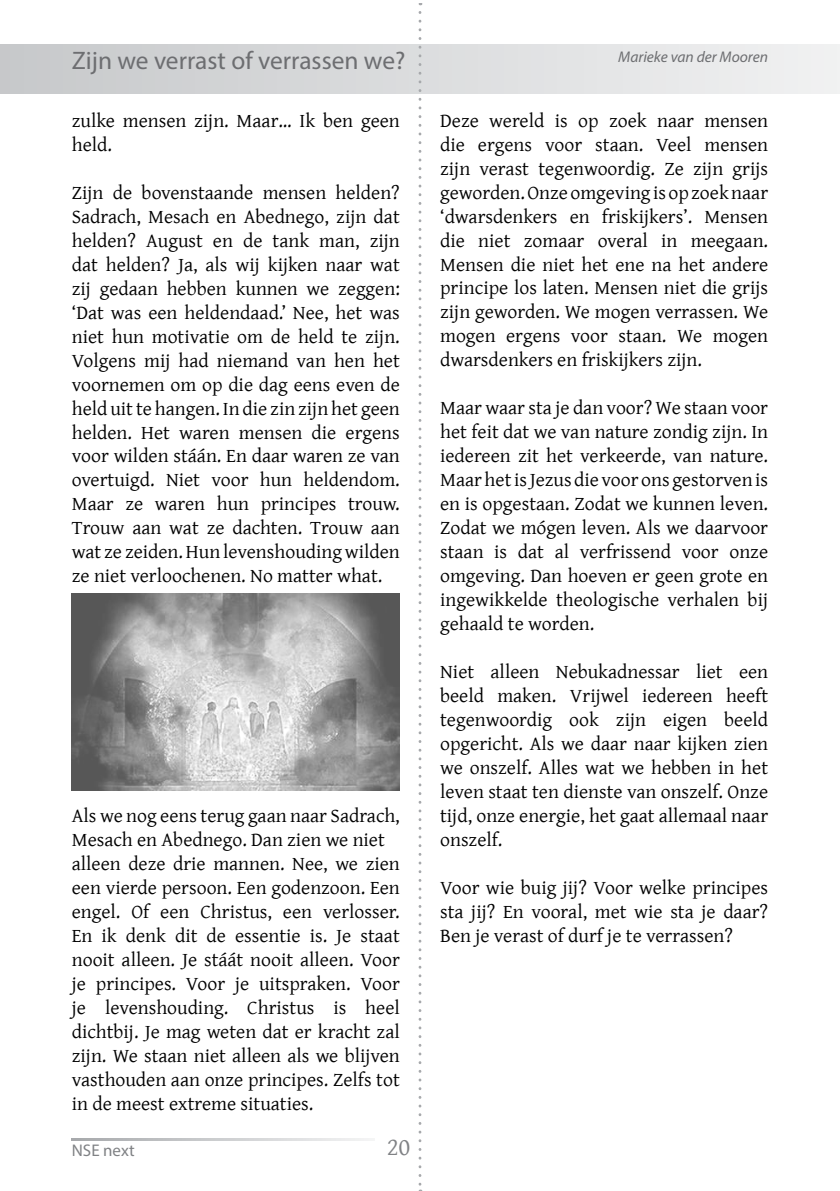
<style>
.page{position:relative;width:840px;height:1191px;background:#fff}
.page>*{position:absolute;margin:0;border:0;box-sizing:border-box;transform-origin:0 0}
.t1{font:25.4px "Myriad Pro";color:#6d6e71}
.t2{font:25.4px "Gentium Alt";color:#808285}
.t3{font:19.8px/24px "Gentium Alt";color:#000;text-align:justify}
.t4{font:17px "Myriad Pro";color:#808285}
.t5{font:italic 15.6px "Myriad Pro";color:#6d6e71}
</style>
<div class="page">
<div style="left:0;top:45px;width:839px;height:48px;background:linear-gradient(to right,#c6c8ca,#f1f1f2)"></div>
<svg style="left:418px;top:12px;width:3px;height:1179px"></svg>
<svg style="left:72px;top:1138px;width:301px;height:2px"></svg>
<img style="left:72px;top:593px;width:327px;height:197px">
<p class="t1" style="left:72px;top:45px;width:335px">Zijn we verrast of verrassen we?</p>
<p class="t3" style="left:72px;top:107px;width:329px">zulke mensen zijn. Maar… Ik ben geen held.</p>
<p class="t3" style="left:72px;top:179px;width:329px">Zijn de bovenstaande mensen helden?<br>Sadrach, Mesach en Abednego, zijn dat helden? August en de tank man, zijn dat helden? Ja, als wij kijken naar wat zij gedaan hebben kunnen we zeggen: ‘Dat was een heldendaad.’ Nee, het was niet hun motivatie om de held te zijn.<br>Volgens mij had niemand van hen het voornemen om op die dag eens even de held uit te hangen. In die zin zijn het geen helden. Het waren mensen die ergens voor wilden stáán. En daar waren ze van overtuigd. Niet voor hun heldendom.<br>Maar ze waren hun principes trouw.<br>Trouw aan wat ze dachten. Trouw aan wat ze zeiden. Hun levenshouding wilden ze niet verloochenen. No matter what.</p>
<p class="t3" style="left:72px;top:802px;width:329px;text-align:left">Als we nog eens terug gaan naar Sadrach, Mesach en Abednego. Dan zien we niet alleen deze drie mannen. Nee, we zien een vierde persoon. Een godenzoon. Een engel. Of een Christus, een verlosser.<br>En ik denk dit de essentie is. Je staat nooit alleen. Je stáát nooit alleen. Voor je principes. Voor je uitspraken. Voor je levenshouding. Christus is heel dichtbij. Je mag weten dat er kracht zal zijn. We staan niet alleen als we blijven vasthouden aan onze principes. Zelfs tot in de meest extreme situaties.</p>
<p class="t4" style="left:72px;top:1139px;width:64px">NSE next</p>
<p class="t2" style="left:386px;top:1128px;width:25px">20</p>
<p class="t5" style="left:618px;top:47px;width:151px">Marieke van der Mooren</p>
<p class="t3" style="left:440px;top:107px;width:329px">Deze wereld is op zoek naar mensen die ergens voor staan. Veel mensen zijn verast tegenwoordig. Ze zijn grijs geworden. Onze omgeving is op zoek naar ‘dwarsdenkers en friskijkers’. Mensen die niet zomaar overal in meegaan.<br>Mensen die niet het ene na het andere principe los laten. Mensen niet die grijs zijn geworden. We mogen verrassen. We mogen ergens voor staan. We mogen dwarsdenkers en friskijkers zijn.</p>
<p class="t3" style="left:440px;top:395px;width:329px">Maar waar sta je dan voor? We staan voor het feit dat we van nature zondig zijn. In iedereen zit het verkeerde, van nature.<br>Maar het is Jezus die voor ons gestorven is en is opgestaan. Zodat we kunnen leven.<br>Zodat we mógen leven. Als we daarvoor staan is dat al verfrissend voor onze omgeving. Dan hoeven er geen grote en ingewikkelde theologische verhalen bij gehaald te worden.</p>
<p class="t3" style="left:440px;top:658px;width:329px">Niet alleen Nebukadnessar liet een beeld maken. Vrijwel iedereen heeft tegenwoordig ook zijn eigen beeld opgericht. Als we daar naar kijken zien we onszelf. Alles wat we hebben in het leven staat ten dienste van onszelf. Onze tijd, onze energie, het gaat allemaal naar onszelf.</p>
<p class="t3" style="left:440px;top:874px;width:329px">Voor wie buig jij? Voor welke principes sta jij? En vooral, met wie sta je daar?<br>Ben je verast of durf je te verrassen?</p>
</div>
